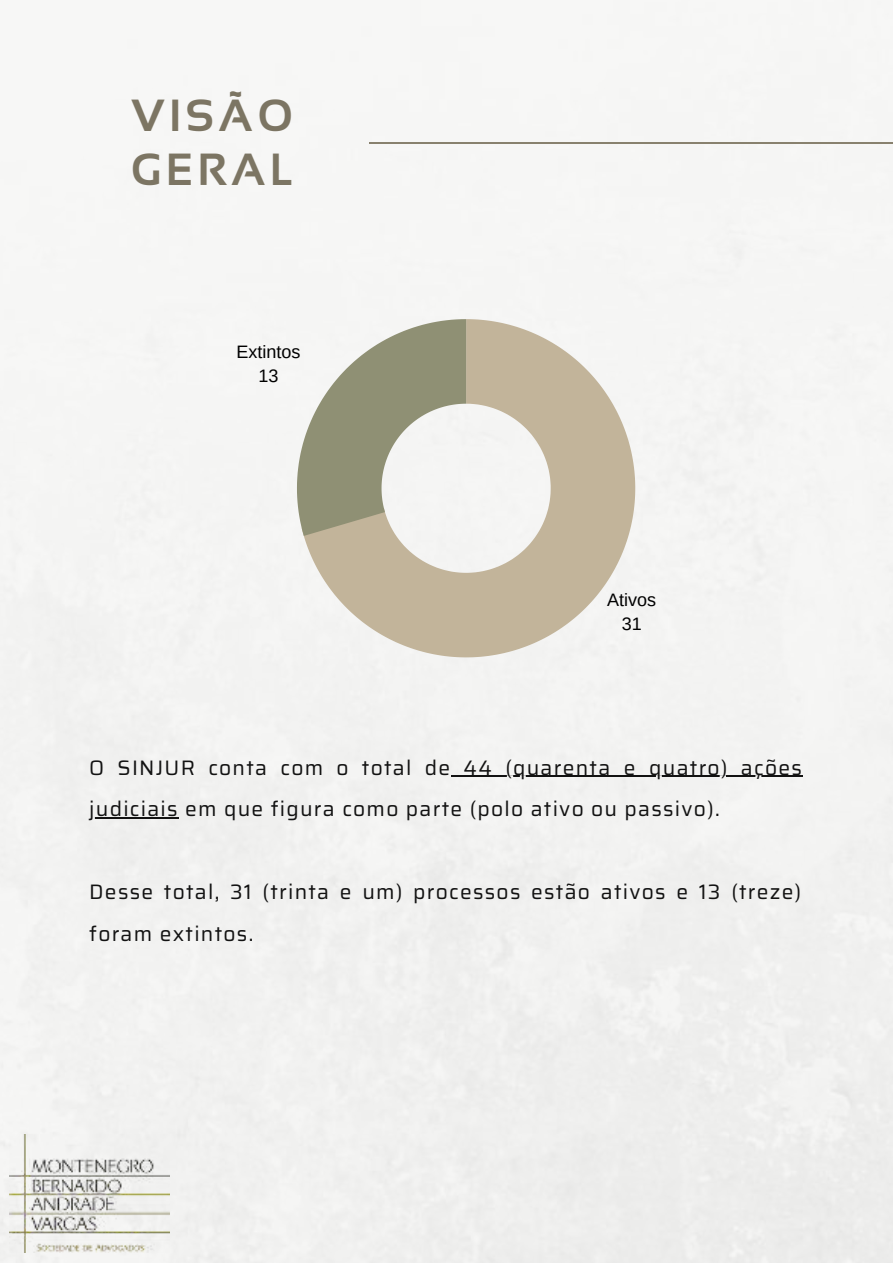
<style>
.page{position:relative;width:893px;height:1264px;background:#fff}
.page>*{position:absolute;margin:0;border:0;box-sizing:border-box;transform-origin:0 0}
.t1{font:700 45px/54px "Sansation";letter-spacing:.1em;color:#7c7563}
.t2{font:21px/41.5px "Saira";letter-spacing:.06em;color:#121212}
.t3{font:18px/24.8px "Arimo";color:#000;text-align:center}
</style>
<div class="page">
<div style="left:0;top:0;width:892px;height:1262px;background:#f4f4f3"></div>
<hr style="left:369px;top:142px;width:523px;height:1px;background:#88816e">
<hr style="left:451px;top:775px;width:352px;height:1px;background:#121212">
<hr style="left:89px;top:817px;width:90px;height:1px;background:#121212">
<img style="left:9px;top:1134px;width:160px;height:118px">
<svg style="left:301px;top:319px;width:334px;height:338px;fill:#c2b49a"></svg>
<svg style="left:297px;top:319px;width:170px;height:217px"></svg>
<h1 class="t1" style="left:131px;top:88px;width:164px">VISÃO<br>GERAL</h1>
<p class="t3" style="left:236px;top:339px;width:65px">Extintos<br>13</p>
<p class="t3" style="left:607px;top:587px;width:50px">Ativos<br>31</p>
<p class="t2" style="left:89px;top:746px;width:714px">O SINJUR conta com o total de 44 (quarenta e quatro) ações judiciais em que figura como parte (polo ativo ou passivo).</p>
<p class="t2" style="left:89px;top:871px;width:713px">Desse total, 31 (trinta e um) processos estão ativos e 13 (treze) foram extintos.</p>
</div>
